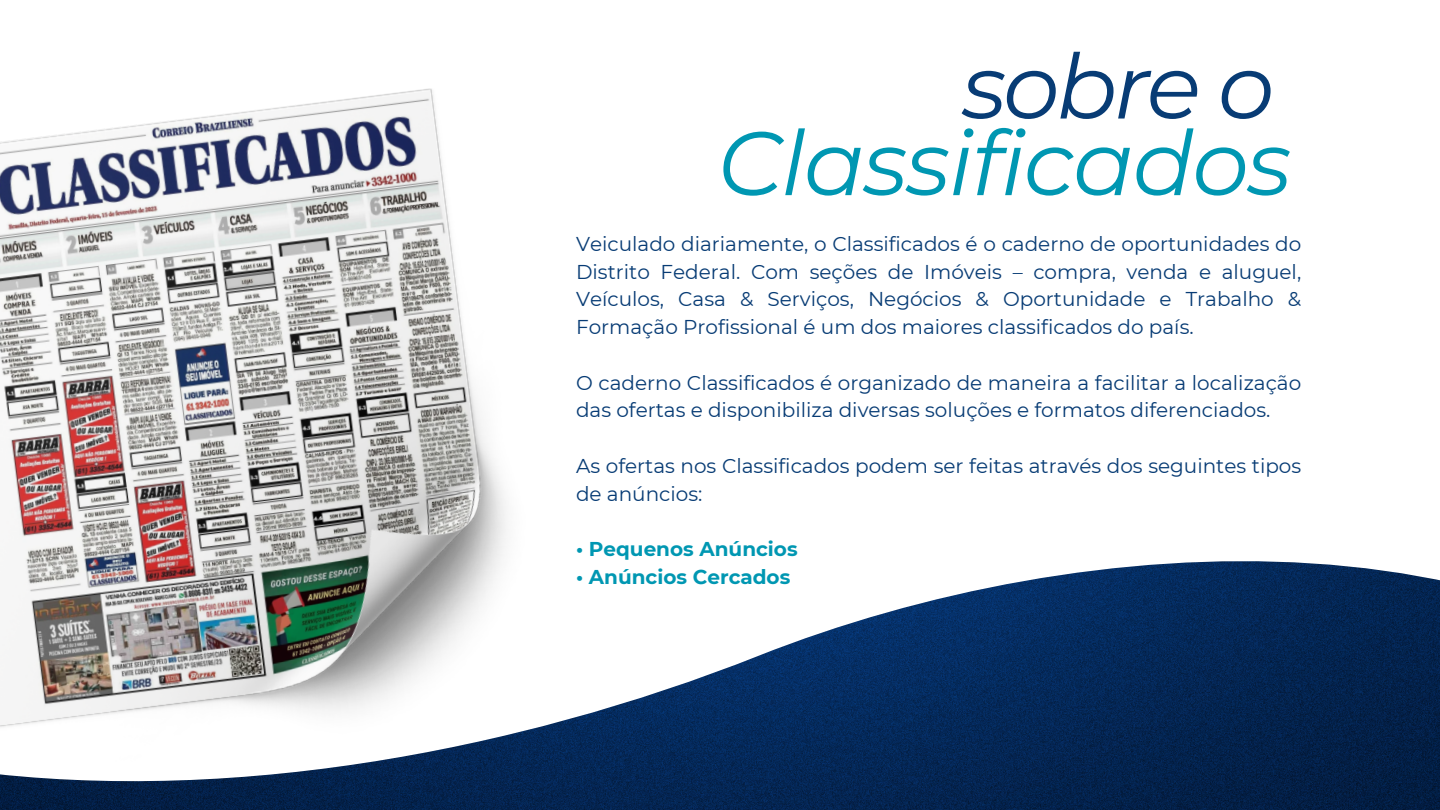
<style>
.page{position:relative;width:1440px;height:810px;background:#fff}
.page>*{position:absolute;margin:0;border:0;box-sizing:border-box;transform-origin:0 0}
.t1{font:italic 90px "Montserrat";letter-spacing:-.015em;color:#0097b2}
.t2{font:italic 90px "Montserrat";letter-spacing:-.035em;color:#083c75}
.t3{font:20px/27.8px "Montserrat";color:#083c75}
.t4{font:700 20px "Montserrat";color:#0097b2}
</style>
<div class="page">
<svg style="left:566px;top:561px;width:874px;height:249px"></svg>
<img style="left:0;top:88px;width:566px;height:722px">
<p class="t2" style="left:962px;top:31px;width:313px">sobre o</p>
<p class="t1" style="left:718px;top:108px;width:575px">Classificados</p>
<p class="t3" style="left:576px;top:230px;width:727px;text-align:justify">Veiculado diariamente, o Classificados é o caderno de oportunidades do Distrito Federal. Com seções de Imóveis – compra, venda e aluguel, Veículos, Casa &amp; Serviços, Negócios &amp; Oportunidade e Trabalho &amp; Formação Profissional é um dos maiores classificados do país.</p>
<h1 class="t3" style="left:576px;top:369px;width:727px">O caderno Classificados é organizado de maneira a facilitar a localização das ofertas e disponibiliza diversas soluções e formatos diferenciados.</h1>
<h1 class="t3" style="left:576px;top:452px;width:727px">As ofertas nos Classificados podem ser feitas através dos seguintes tipos de anúncios:</h1>
<p class="t4" style="left:576px;top:537px;width:223px">• Pequenos Anúncios</p>
<p class="t4" style="left:576px;top:565px;width:216px">• Anúncios Cercados</p>
</div>
